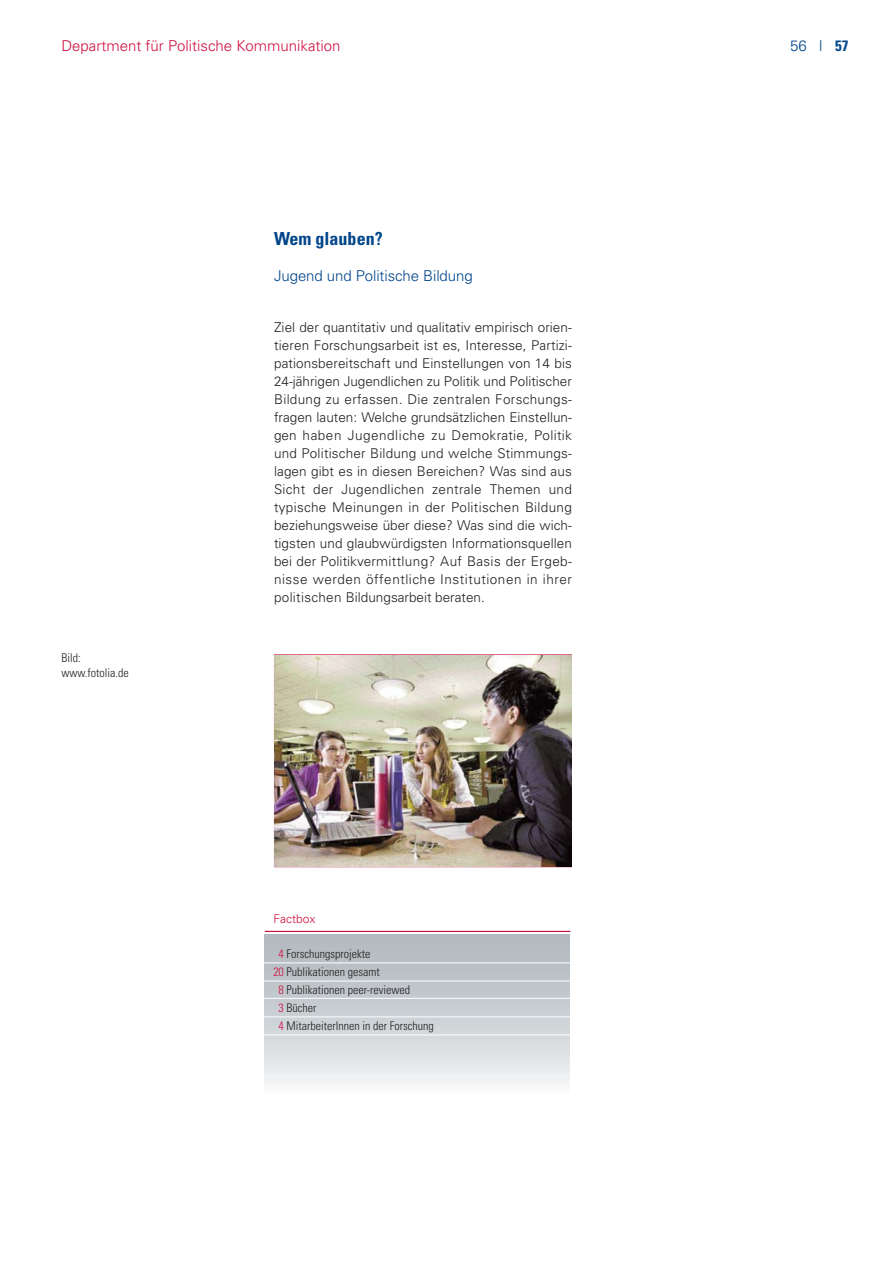
<style>
.page{position:relative;width:893px;height:1263px;background:#fff}
.page>*{position:absolute;margin:0;border:0;box-sizing:border-box;transform-origin:0 0}
.t1{font:700 condensed 18px "Univers";color:#00458a}
.t2{font:300 15px "Univers";color:#ce1041}
.t3{font:300 15px "Univers";letter-spacing:-.005em;color:#00458a}
.t4{font:300 13.5px/18px "Univers";letter-spacing:.02em;color:#231f20;text-align:justify}
.t5{font:300 condensed 12px/15px "Univers";color:#231f20}
.t6{font:300 12px "Univers";color:#ce1041}
.s1{color:#ce1041}
.s2{font-weight:700;font-stretch:condensed}
</style>
<div class="page">
<img style="left:275px;top:655px;width:296px;height:211px">
<hr style="left:265px;top:931px;width:305px;height:1px;background:#ce1041">
<p class="t2" style="left:61px;top:40px;width:281px">Department für Politische Kommunikation</p>
<p class="t5" style="left:61px;top:652px;width:69px">Bild: www.fotolia.de</p>
<h1 class="t1" style="left:274px;top:232px;width:110px">Wem glauben?</h1>
<p class="t3" style="left:274px;top:270px;width:200px">Jugend und Politische Bildung</p>
<p class="t4" style="left:274px;top:319px;width:299px">Ziel der quantitativ und qualitativ empirisch orien&shy;tieren Forschungsarbeit ist es, Interesse, Partizi&shy;pationsbereitschaft und Einstellungen von 14 bis 24-jährigen Jugendlichen zu Politik und Politischer Bildung zu erfassen. Die zentralen Forschungs&shy;fragen lauten: Welche grundsätzlichen Einstellun&shy;gen haben Jugendliche zu Demokratie, Politik und Politischer Bildung und welche Stimmungs&shy;lagen gibt es in diesen Bereichen? Was sind aus Sicht der Jugendlichen zentrale Themen und typische Meinungen in der Politischen Bildung beziehungsweise über diese? Was sind die wich&shy;tigsten und glaubwürdigsten Informationsquellen bei der Politikvermittlung? Auf Basis der Ergeb&shy;nisse werden öffentliche Institutionen in ihrer politischen Bildungsarbeit beraten.</p>
<p class="t6" style="left:273px;top:915px;width:44px">Factbox</p>
<p class="t5" style="left:279px;top:947px;width:93px"><span class="s1">4</span> Forschungsprojekte</p>
<p class="t5" style="left:273px;top:965px;width:108px"><span class="s1">20</span> Publikationen gesamt</p>
<p class="t5" style="left:279px;top:983px;width:133px"><span class="s1">8</span> Publikationen peer-reviewed</p>
<p class="t5" style="left:279px;top:1001px;width:39px"><span class="s1">3</span> Bücher</p>
<p class="t5" style="left:279px;top:1019px;width:157px"><span class="s1">4</span> MitarbeiterInnen in der Forschung</p>
<p class="t3" style="left:790px;top:40px;width:60px">56 | <span class="s2">57</span></p>
</div>
